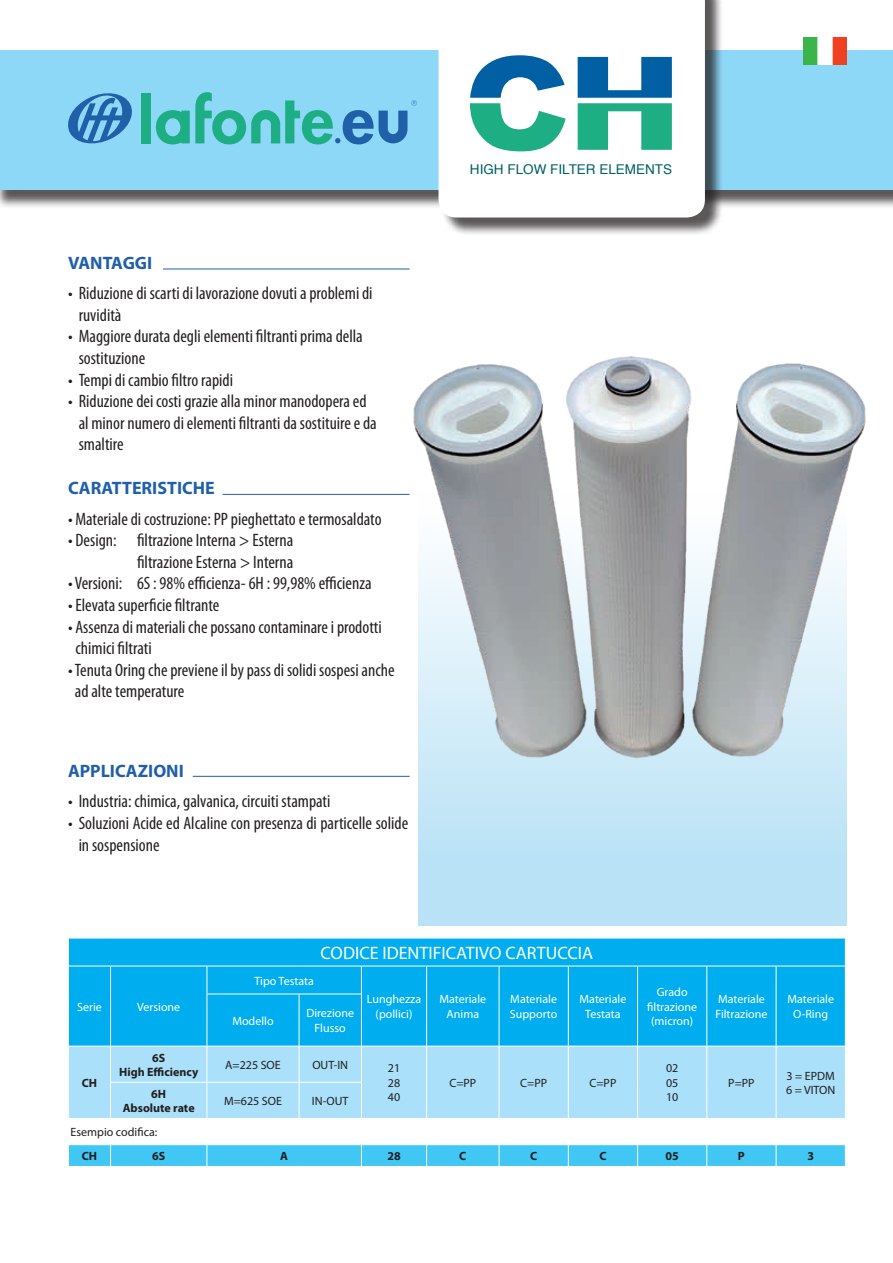
<style>
.page{position:relative;width:893px;height:1263px;background:#fff}
.page>*{position:absolute;margin:0;border:0;box-sizing:border-box;transform-origin:0 0}
.t1{font:condensed 18px/21.6px "Myriad Pro";color:#231f20}
.t2{font:700 18px "Myriad Pro";color:#2060a9}
.t3{font:18px "Myriad Pro";color:#fff}
.t4{font:13.5px "Helvetica";color:#006063}
.t5{font:12px/14.4px "Myriad Pro";color:#fff;text-align:center}
.t6{font:12px/14.4px "Myriad Pro";color:#231f20;text-align:justify}
.t7{font:700 12px/14.4px "Myriad Pro";color:#231f20;text-align:center}
</style>
<div class="page">
<div style="left:0;top:53px;width:893px;height:156px;background:#231f20;opacity:.75"></div>
<div style="left:0;top:51px;width:893px;height:139px;background:#8dd7f7"></div>
<div style="left:441px;top:0;width:283px;height:236px;background:#231f20;opacity:.75"></div>
<svg style="left:438px;top:0;width:267px;height:217px"></svg>
<div style="left:69px;top:939px;width:776px;height:107px;background:#00aeef"></div>
<div style="left:69px;top:1047px;width:776px;height:71px;background:#aae0f9"></div>
<hr style="left:68px;top:966px;width:43px;height:1px;background:#fff">
<svg style="left:68px;top:938px;width:1px;height:56px"></svg>
<hr style="left:111px;top:966px;width:96px;height:1px;background:#fff">
<svg style="left:110px;top:966px;width:1px;height:28px"></svg>
<hr style="left:207px;top:966px;width:92px;height:1px;background:#fff">
<svg style="left:207px;top:966px;width:1px;height:28px"></svg>
<hr style="left:299px;top:966px;width:62px;height:1px;background:#fff">
<hr style="left:361px;top:966px;width:66px;height:1px;background:#fff">
<svg style="left:361px;top:966px;width:1px;height:28px"></svg>
<hr style="left:427px;top:966px;width:72px;height:1px;background:#fff">
<svg style="left:426px;top:966px;width:1px;height:28px"></svg>
<hr style="left:499px;top:966px;width:69px;height:1px;background:#fff">
<svg style="left:499px;top:966px;width:1px;height:28px"></svg>
<hr style="left:568px;top:966px;width:70px;height:1px;background:#fff">
<svg style="left:568px;top:966px;width:1px;height:28px"></svg>
<hr style="left:638px;top:966px;width:69px;height:1px;background:#fff">
<svg style="left:637px;top:966px;width:1px;height:28px"></svg>
<hr style="left:707px;top:966px;width:69px;height:1px;background:#fff">
<svg style="left:706px;top:966px;width:1px;height:28px"></svg>
<hr style="left:776px;top:966px;width:70px;height:1px;background:#fff">
<svg style="left:776px;top:966px;width:1px;height:28px"></svg>
<svg style="left:845px;top:938px;width:1px;height:56px"></svg>
<hr style="left:110px;top:994px;width:1px;height:52px;background:#fff">
<hr style="left:207px;top:994px;width:92px;height:1px;background:#fff">
<hr style="left:207px;top:994px;width:1px;height:52px;background:#fff">
<hr style="left:299px;top:994px;width:63px;height:1px;background:#fff">
<hr style="left:299px;top:994px;width:1px;height:52px;background:#fff">
<hr style="left:361px;top:994px;width:1px;height:52px;background:#fff">
<hr style="left:426px;top:994px;width:1px;height:52px;background:#fff">
<hr style="left:499px;top:994px;width:1px;height:52px;background:#fff">
<hr style="left:568px;top:994px;width:1px;height:52px;background:#fff">
<hr style="left:637px;top:994px;width:1px;height:52px;background:#fff">
<hr style="left:706px;top:994px;width:1px;height:52px;background:#fff">
<hr style="left:776px;top:994px;width:1px;height:52px;background:#fff">
<hr style="left:110px;top:1046px;width:1px;height:36px;background:#fff">
<hr style="left:110px;top:1082px;width:97px;height:1px;background:#fff">
<hr style="left:110px;top:1083px;width:1px;height:35px;background:#fff">
<hr style="left:207px;top:1046px;width:1px;height:36px;background:#fff">
<hr style="left:299px;top:1046px;width:1px;height:36px;background:#fff">
<hr style="left:361px;top:1046px;width:1px;height:36px;background:#fff">
<hr style="left:426px;top:1046px;width:1px;height:36px;background:#fff">
<hr style="left:499px;top:1046px;width:1px;height:36px;background:#fff">
<hr style="left:568px;top:1046px;width:1px;height:36px;background:#fff">
<hr style="left:637px;top:1046px;width:1px;height:36px;background:#fff">
<hr style="left:706px;top:1046px;width:1px;height:36px;background:#fff">
<hr style="left:776px;top:1046px;width:1px;height:36px;background:#fff">
<hr style="left:426px;top:1082px;width:1px;height:36px;background:#fff">
<hr style="left:499px;top:1082px;width:1px;height:36px;background:#fff">
<hr style="left:568px;top:1082px;width:1px;height:36px;background:#fff">
<hr style="left:637px;top:1082px;width:1px;height:36px;background:#fff">
<hr style="left:706px;top:1082px;width:1px;height:36px;background:#fff">
<hr style="left:776px;top:1082px;width:1px;height:36px;background:#fff">
<hr style="left:207px;top:1082px;width:92px;height:1px;background:#fff">
<hr style="left:207px;top:1083px;width:1px;height:35px;background:#fff">
<hr style="left:299px;top:1082px;width:63px;height:1px;background:#fff">
<hr style="left:299px;top:1083px;width:1px;height:35px;background:#fff">
<hr style="left:361px;top:1083px;width:1px;height:35px;background:#fff">
<svg style="left:68px;top:1144px;width:778px;height:22px"></svg>
<svg style="left:470px;top:55px;width:202px;height:96px"></svg>
<div style="left:418px;top:493px;width:428px;height:433px;background:#b9e2f6"></div>
<hr style="left:193px;top:776px;width:217px;height:1px;background:#2060a9">
<hr style="left:163px;top:269px;width:247px;height:1px;background:#2060a9">
<hr style="left:223px;top:494px;width:187px;height:1px;background:#2060a9">
<div style="left:142px;top:93px;width:9px;height:50px;background:#1dae84"></div>
<svg style="left:68px;top:93px;width:77px;height:51px"></svg>
<svg style="left:156px;top:92px;width:261px;height:52px"></svg>
<img style="left:804px;top:37px;width:42px;height:28px">
<img style="left:413px;top:356px;width:453px;height:431px">
<p class="t2" style="left:68px;top:252px;width:86px">VANTAGGI</p>
<p class="t1" style="left:79px;top:283px;width:295px;text-indent:-11px">• Riduzione di scarti di lavorazione dovuti a problemi di ruvidità</p>
<p class="t1" style="left:79px;top:326px;width:286px;text-indent:-11px">• Maggiore durata degli elementi filtranti prima della sostituzione</p>
<p class="t1" style="left:68px;top:369px;width:166px">• Tempi di cambio filtro rapidi</p>
<p class="t1" style="left:79px;top:391px;width:300px;text-indent:-11px">• Riduzione dei costi grazie alla minor manodopera ed al minor numero di elementi filtranti da sostituire e da smaltire</p>
<p class="t2" style="left:68px;top:478px;width:148px">CARATTERISTICHE</p>
<p class="t1" style="left:68px;top:508px;width:315px">• Materiale di costruzione: PP pieghettato e termosaldato</p>
<p class="t1" style="left:68px;top:530px;width:227px;text-align:right">• Design: filtrazione Interna &gt; Esterna filtrazione Esterna &gt; Interna</p>
<p class="t1" style="left:68px;top:573px;width:305px">• Versioni: 6S : 98% efficienza- 6H : 99,98% efficienza</p>
<p class="t1" style="left:68px;top:595px;width:153px">• Elevata superficie filtrante</p>
<p class="t1" style="left:75px;top:616px;width:308px;text-indent:-7px">• Assenza di materiali che possano contaminare i prodotti chimici filtrati</p>
<p class="t1" style="left:75px;top:659px;width:321px;text-indent:-7px">• Tenuta Oring che previene il by pass di solidi sospesi anche ad alte temperature</p>
<p class="t2" style="left:68px;top:760px;width:117px">APPLICAZIONI</p>
<p class="t1" style="left:68px;top:791px;width:264px">• Industria: chimica, galvanica, circuiti stampati</p>
<p class="t1" style="left:79px;top:812px;width:331px;text-indent:-11px">• Soluzioni Acide ed Alcaline con presenza di particelle solide in sospensione</p>
<p class="t4" style="left:470px;top:159px;width:204px">HIGH FLOW FILTER ELEMENTS</p>
<p class="t5" style="left:77px;top:999px;width:26px">Serie</p>
<p class="t5" style="left:137px;top:999px;width:45px">Versione</p>
<p class="t3" style="left:321px;top:943px;width:274px">CODICE IDENTIFICATIVO CARTUCCIA</p>
<p class="t5" style="left:254px;top:973px;width:61px">Tipo Testata</p>
<p class="t5" style="left:232px;top:1013px;width:43px">Modello</p>
<p class="t5" style="left:306px;top:1006px;width:49px">Direzione<br>Flusso</p>
<p class="t5" style="left:367px;top:992px;width:56px">Lunghezza (pollici)</p>
<p class="t5" style="left:439px;top:992px;width:48px">Materiale<br>Anima</p>
<p class="t5" style="left:510px;top:992px;width:49px;text-align:left">Materiale<br>Supporto</p>
<p class="t5" style="left:580px;top:992px;width:48px">Materiale<br>Testata</p>
<p class="t5" style="left:647px;top:985px;width:51px">Grado filtrazione (micron)</p>
<p class="t5" style="left:715px;top:992px;width:53px;text-align:left">Materiale<br>Filtrazione</p>
<p class="t5" style="left:787px;top:992px;width:48px">Materiale<br>O-Ring</p>
<p class="t7" style="left:82px;top:1076px;width:17px">CH</p>
<p class="t7" style="left:119px;top:1050px;width:81px">6S<br>High Efficiency</p>
<p class="t6" style="left:225px;top:1058px;width:57px">A=225 SOE</p>
<p class="t6" style="left:312px;top:1058px;width:37px">OUT-IN</p>
<p class="t6" style="left:388px;top:1061px;width:14px">21<br>28<br>40</p>
<p class="t6" style="left:666px;top:1061px;width:14px">02<br>05<br>10</p>
<p class="t6" style="left:786px;top:1068px;width:50px">3 = EPDM</p>
<p class="t6" style="left:449px;top:1076px;width:28px">C=PP</p>
<p class="t6" style="left:520px;top:1076px;width:28px">C=PP</p>
<p class="t6" style="left:589px;top:1076px;width:28px">C=PP</p>
<p class="t6" style="left:728px;top:1076px;width:28px">P=PP</p>
<p class="t7" style="left:151px;top:1086px;width:16px">6H</p>
<p class="t6" style="left:786px;top:1083px;width:51px">6 = VITON</p>
<p class="t7" style="left:123px;top:1101px;width:73px">Absolute rate</p>
<p class="t6" style="left:224px;top:1094px;width:59px">M=625 SOE</p>
<p class="t6" style="left:312px;top:1094px;width:38px">IN-OUT</p>
<p class="t6" style="left:71px;top:1125px;width:88px">Esempio codifica:</p>
<p class="t7" style="left:82px;top:1149px;width:17px">CH</p>
<p class="t7" style="left:152px;top:1149px;width:15px">6S</p>
<p class="t7" style="left:280px;top:1149px;width:9px">A</p>
<p class="t7" style="left:387px;top:1149px;width:15px">28</p>
<p class="t7" style="left:459px;top:1149px;width:9px">C</p>
<p class="t7" style="left:530px;top:1149px;width:9px">C</p>
<p class="t7" style="left:599px;top:1149px;width:9px">C</p>
<p class="t7" style="left:665px;top:1149px;width:15px">05</p>
<p class="t7" style="left:738px;top:1149px;width:8px">P</p>
<p class="t7" style="left:807px;top:1149px;width:8px">3</p>
</div>
